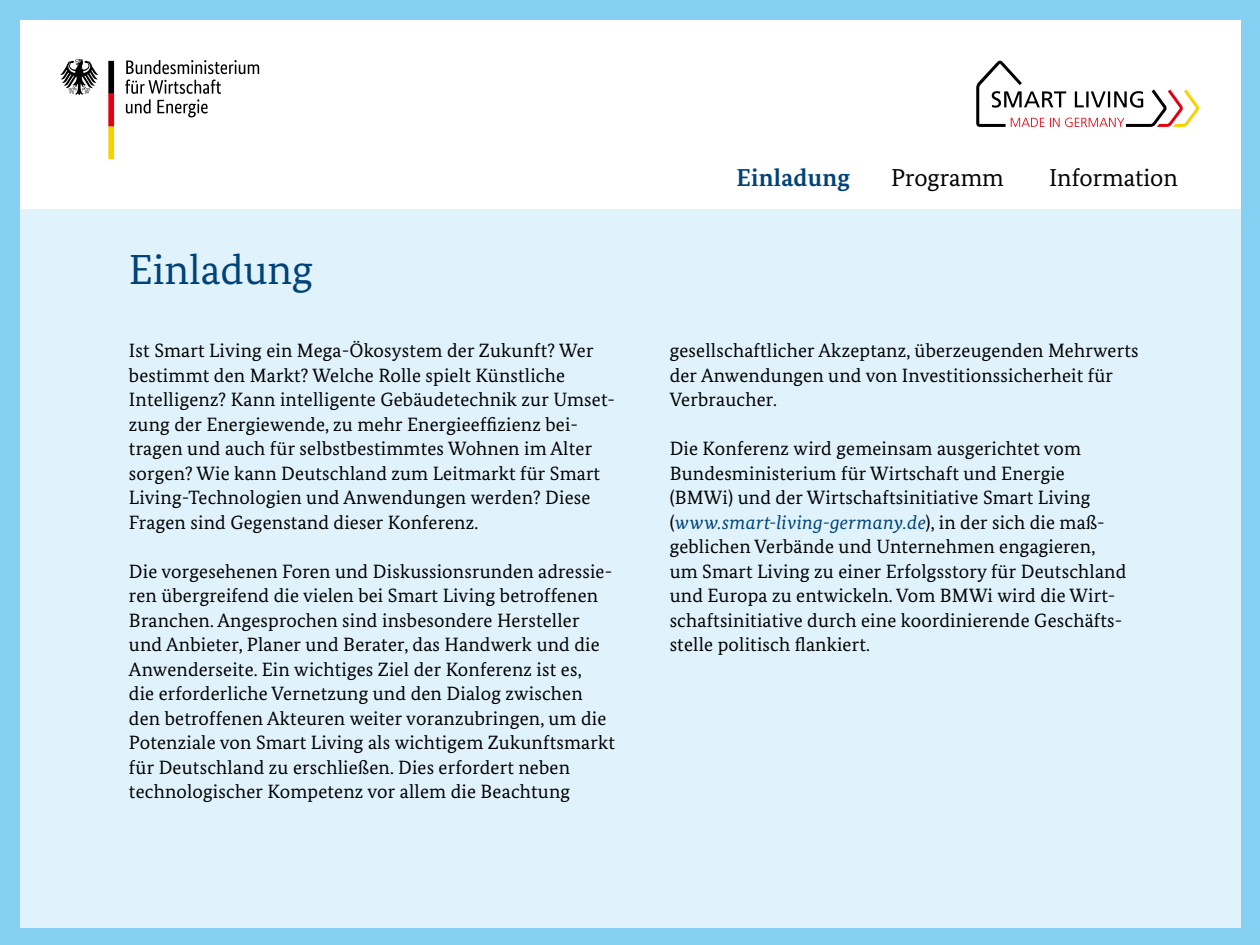
<style>
.page{position:relative;width:1260px;height:945px;background:#fff}
.page>*{position:absolute;margin:0;border:0;box-sizing:border-box;transform-origin:0 0}
.t1{font:42px "Bundes Serif";color:#004377}
.t2{font:24.5px "Bundes Serif";color:#000}
.t3{font:700 24.5px "Bundes Serif";letter-spacing:.01em;color:#004377}
.t4{font:19.25px/24.5px "Bundes Serif";letter-spacing:.01em;color:#000}
.s1{font-style:italic;color:#004377}
</style>
<div class="page">
<div style="left:0;top:0;width:1260px;height:945px;background:linear-gradient(to right,#86d0f4,#87d0f4)"></div>
<div style="left:20px;top:198px;width:1220px;height:730px;background:#e0f3fc"></div>
<div style="left:20px;top:20px;width:1220px;height:188px;background:#fff"></div>
<svg style="left:125px;top:60px;width:135px;height:58px"></svg>
<svg style="left:60px;top:59px;width:39px;height:36px"></svg>
<svg style="left:108px;top:60px;width:7px;height:100px"></svg>
<svg style="left:976px;top:60px;width:223px;height:67px"></svg>
<h1 class="t1" style="left:129px;top:243px;width:186px">Einladung</h1>
<p class="t4" style="left:129px;top:338px;width:488px">Ist Smart Living ein Mega-Ökosystem der Zukunft? Wer bestimmt den Markt? Welche Rolle spielt Künstliche Intelligenz? Kann intelligente Gebäudetechnik zur Umset&shy;zung der Energiewende, zu mehr Energieeffizienz bei&shy;tragen und auch für selbstbestimmtes Wohnen im Alter sorgen? Wie kann Deutschland zum Leitmarkt für Smart Living-Technologien und Anwendungen werden? Diese Fragen sind Gegenstand dieser Konferenz.</p>
<p class="t4" style="left:129px;top:559px;width:488px">Die vorgesehenen Foren und Diskussionsrunden adressie&shy;ren übergreifend die vielen bei Smart Living betroffenen Branchen. Angesprochen sind insbesondere Hersteller und Anbieter, Planer und Berater, das Handwerk und die Anwenderseite. Ein wichtiges Ziel der Konferenz ist es,<br>die erforderliche Vernetzung und den Dialog zwischen den betroffenen Akteuren weiter voranzubringen, um die Potenziale von Smart Living als wichtigem Zukunftsmarkt für Deutschland zu erschließen. Dies erfordert neben technologischer Kompetenz vor allem die Beachtung</p>
<p class="t3" style="left:737px;top:162px;width:115px">Einladung</p>
<p class="t2" style="left:891px;top:162px;width:114px">Programm</p>
<p class="t2" style="left:1049px;top:162px;width:130px">Information</p>
<p class="t4" style="left:670px;top:338px;width:470px">gesellschaftlicher Akzeptanz, überzeugenden Mehrwerts der Anwendungen und von Investitionssicherheit für<br>Verbraucher.</p>
<p class="t4" style="left:670px;top:436px;width:458px">Die Konferenz wird gemeinsam ausgerichtet vom Bundesministerium für Wirtschaft und Energie (BMWi) und der Wirtschaftsinitiative Smart Living (<span class="s1">www.smart-living-germany.de</span>), in der sich die maß&shy;geblichen Verbände und Unternehmen engagieren, um Smart Living zu einer Erfolgsstory für Deutschland und Europa zu entwickeln. Vom BMWi wird die Wirt&shy;schaftsinitiative durch eine koordinierende Geschäfts-- stelle politisch flankiert.</p>
</div>
